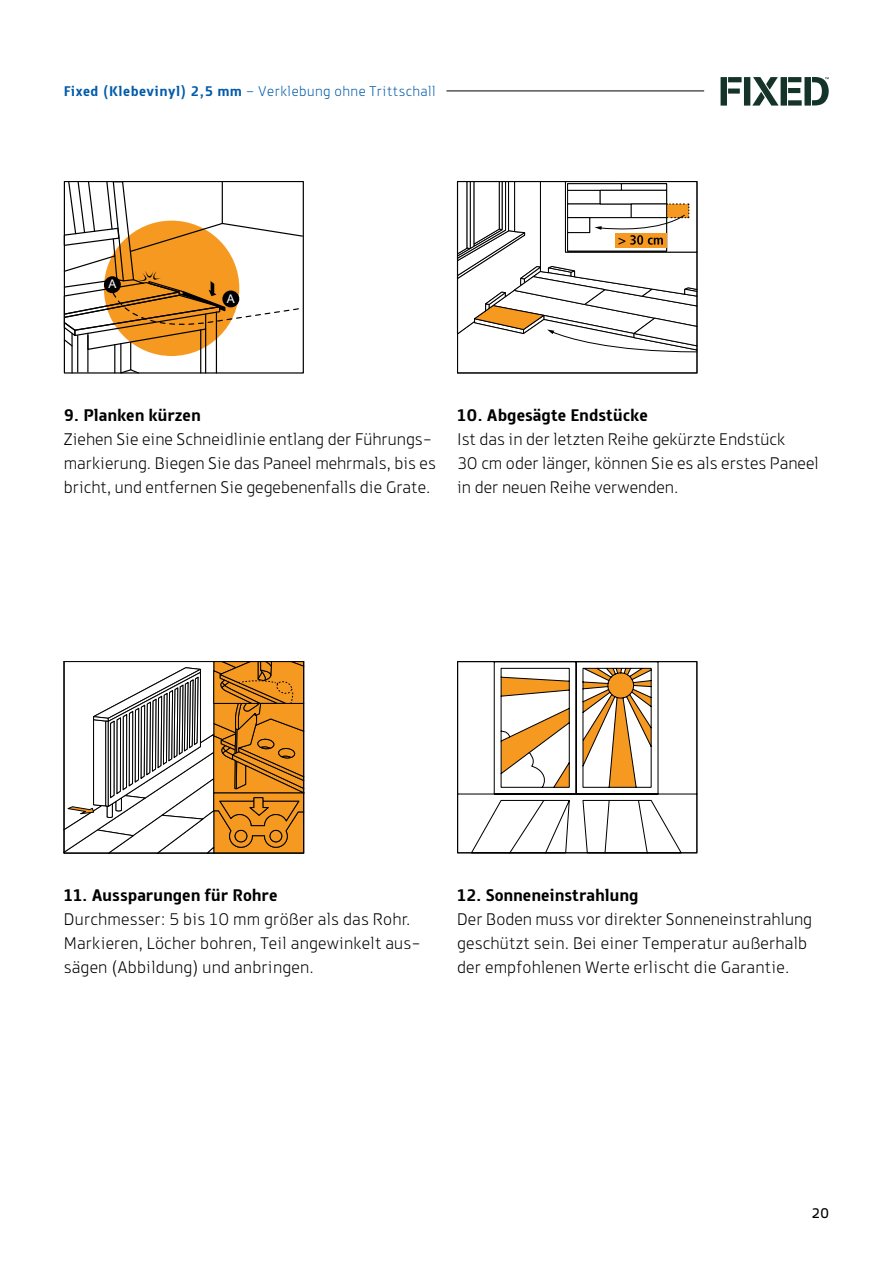
<style>
.page{position:relative;width:893px;height:1263px;background:#fff}
.page>*{position:absolute;margin:0;border:0;box-sizing:border-box;transform-origin:0 0}
.t1{font:300 18px/24px "Knight Sans";color:#000}
.t2{font:700 18px "Knight Sans";color:#000}
.t3{font:300 15px "Knight Sans";letter-spacing:.03em;color:#005ba9}
.t4{font:15px "Knight Sans";color:#000}
.t5{font:11.85px "Arial";color:#fff}
.s1{font-weight:700}
</style>
<div class="page">
<svg style="left:64px;top:181px;width:240px;height:192px"></svg>
<div style="left:104px;top:276px;width:17px;height:17px;background:#000;border-radius:50%"></div>
<div style="left:222px;top:290px;width:17px;height:17px;background:#000;border-radius:50%"></div>
<svg style="left:64px;top:661px;width:240px;height:192px"></svg>
<svg style="left:457px;top:181px;width:240px;height:192px"></svg>
<svg style="left:457px;top:661px;width:240px;height:192px"></svg>
<hr style="left:446px;top:91px;width:258px;height:1px;background:#000">
<div style="left:721px;top:77px;width:6px;height:29px;background:#153429"></div>
<div style="left:728px;top:77px;width:14px;height:5px;background:#153429"></div>
<div style="left:728px;top:89px;width:12px;height:5px;background:#153429"></div>
<div style="left:744px;top:77px;width:6px;height:29px;background:#153429"></div>
<svg style="left:752px;top:77px;width:27px;height:29px"></svg>
<div style="left:781px;top:77px;width:6px;height:29px;background:#153429"></div>
<div style="left:788px;top:77px;width:13px;height:5px;background:#153429"></div>
<div style="left:788px;top:88px;width:12px;height:5px;background:#153429"></div>
<div style="left:788px;top:100px;width:14px;height:6px;background:#153429"></div>
<div style="left:804px;top:77px;width:7px;height:29px;background:#153429"></div>
<svg style="left:812px;top:77px;width:17px;height:28px"></svg>
<p class="t3" style="left:64px;top:82px;width:373px"><span class="s1">Fixed (Klebevinyl) 2,5 mm</span> – Verklebung ohne Trittschall</p>
<p class="t5" style="left:108px;top:276px;width:9px">A</p>
<p class="t5" style="left:227px;top:291px;width:9px">A</p>
<p class="t2" style="left:64px;top:405px;width:138px">9. Planken kürzen</p>
<p class="t1" style="left:64px;top:427px;width:374px">Ziehen Sie eine Schneidlinie entlang der Führungs&shy;markierung. Biegen Sie das Paneel mehrmals, bis es bricht, und entfernen Sie gegebenenfalls die Grate.</p>
<p class="t2" style="left:457px;top:405px;width:192px">10. Abgesägte Endstücke</p>
<p class="t1" style="left:457px;top:427px;width:363px">Ist das in der letzten Reihe gekürzte Endstück<br>30 cm oder länger, können Sie es als erstes Paneel in der neuen Reihe verwenden.</p>
<p class="t2" style="left:64px;top:885px;width:215px">11. Aussparungen für Rohre</p>
<p class="t1" style="left:64px;top:907px;width:358px">Durchmesser: 5 bis 10 mm größer als das Rohr.<br>Markieren, Löcher bohren, Teil angewinkelt aus&shy;sägen (Abbildung) und anbringen.</p>
<p class="t2" style="left:457px;top:885px;width:183px">12. Sonneneinstrahlung</p>
<p class="t1" style="left:457px;top:907px;width:357px">Der Boden muss vor direkter Sonneneinstrahlung geschützt sein. Bei einer Temperatur außerhalb der empfohlenen Werte erlischt die Garantie.</p>
<p class="t4" style="left:812px;top:1205px;width:19px">20</p>
</div>
